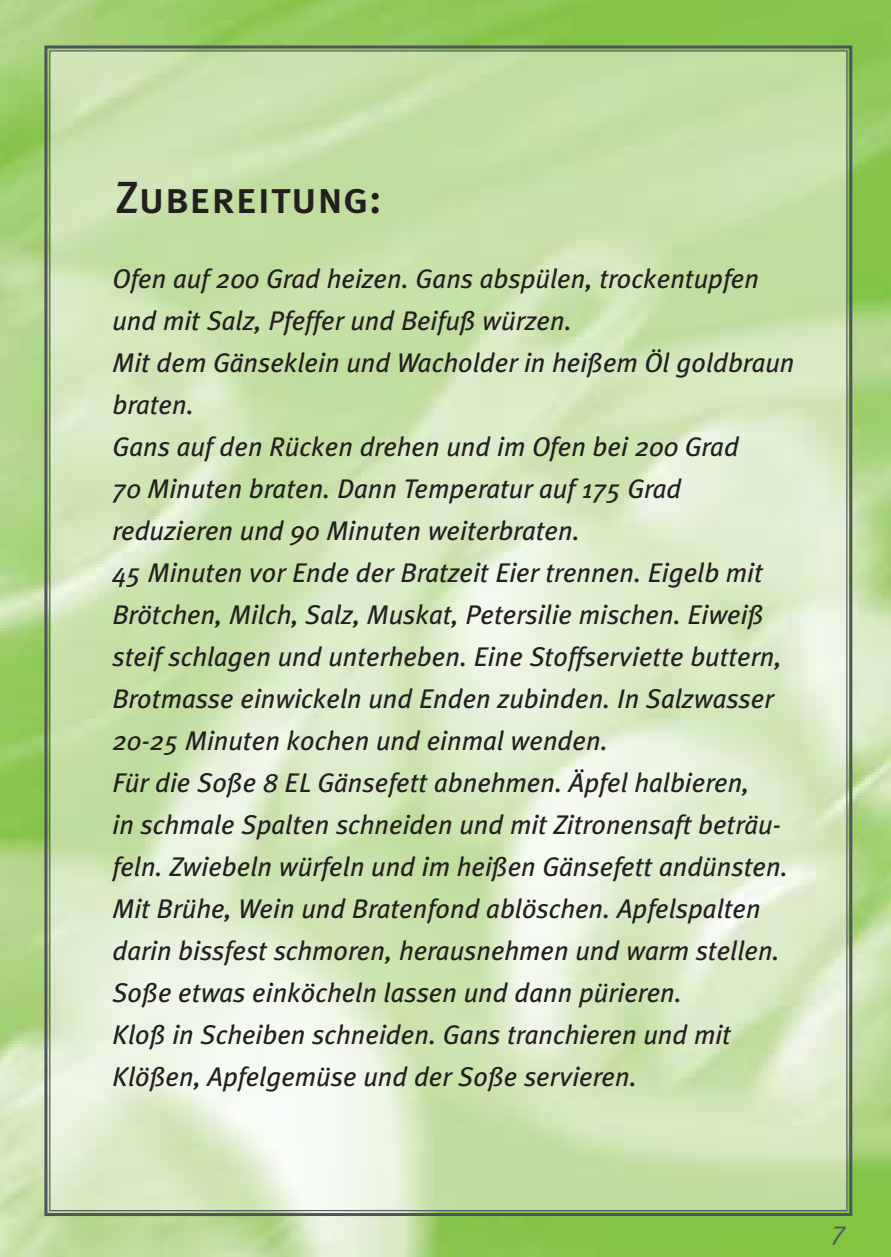
<style>
.page{position:relative;width:891px;height:1257px;background:#fff}
.page>*{position:absolute;margin:0;border:0;box-sizing:border-box;transform-origin:0 0}
.t1{font:45px "Meta Plus Medium Caps";color:#231f20}
.t2{font:italic 27px/42px "Meta Plus";color:#231f20}
.t3{font:italic 27px "Meta Plus Normal";color:#4d555b}
</style>
<div class="page">
<img style="left:0;top:0;width:891px;height:1257px">
<img style="left:51px;top:52px;width:794px;height:1157px">
<h1 class="t1" style="left:115px;top:171px;width:268px">Zubereitung:</h1>
<p class="t2" style="left:112px;top:261px;width:684px">Ofen auf 200 Grad heizen. Gans abspülen, trockentupfen und mit Salz, Pfeffer und Beifuß würzen.<br>Mit dem Gänseklein und Wacholder in heißem Öl goldbraun braten.<br>Gans auf den Rücken drehen und im Ofen bei 200 Grad<br>70 Minuten braten. Dann Temperatur auf 175 Grad reduzieren und 90 Minuten weiterbraten.<br>45 Minuten vor Ende der Bratzeit Eier trennen. Eigelb mit Brötchen, Milch, Salz, Muskat, Petersilie mischen. Eiweiß steif schlagen und unterheben. Eine Stoffserviette buttern, Brotmasse einwickeln und Enden zubinden. In Salzwasser 20-25 Minuten kochen und einmal wenden.<br>Für die Soße 8 EL Gänsefett abnehmen. Äpfel halbieren,<br>in schmale Spalten schneiden und mit Zitronensaft beträu&shy;feln. Zwiebeln würfeln und im heißen Gänsefett andünsten.<br>Mit Brühe, Wein und Bratenfond ablöschen. Apfelspalten darin bissfest schmoren, herausnehmen und warm stellen.<br>Soße etwas einköcheln lassen und dann pürieren.<br>Kloß in Scheiben schneiden. Gans tranchieren und mit Klößen, Apfelgemüse und der Soße servieren.</p>
<p class="t3" style="left:832px;top:1222px;width:16px">7</p>
</div>
